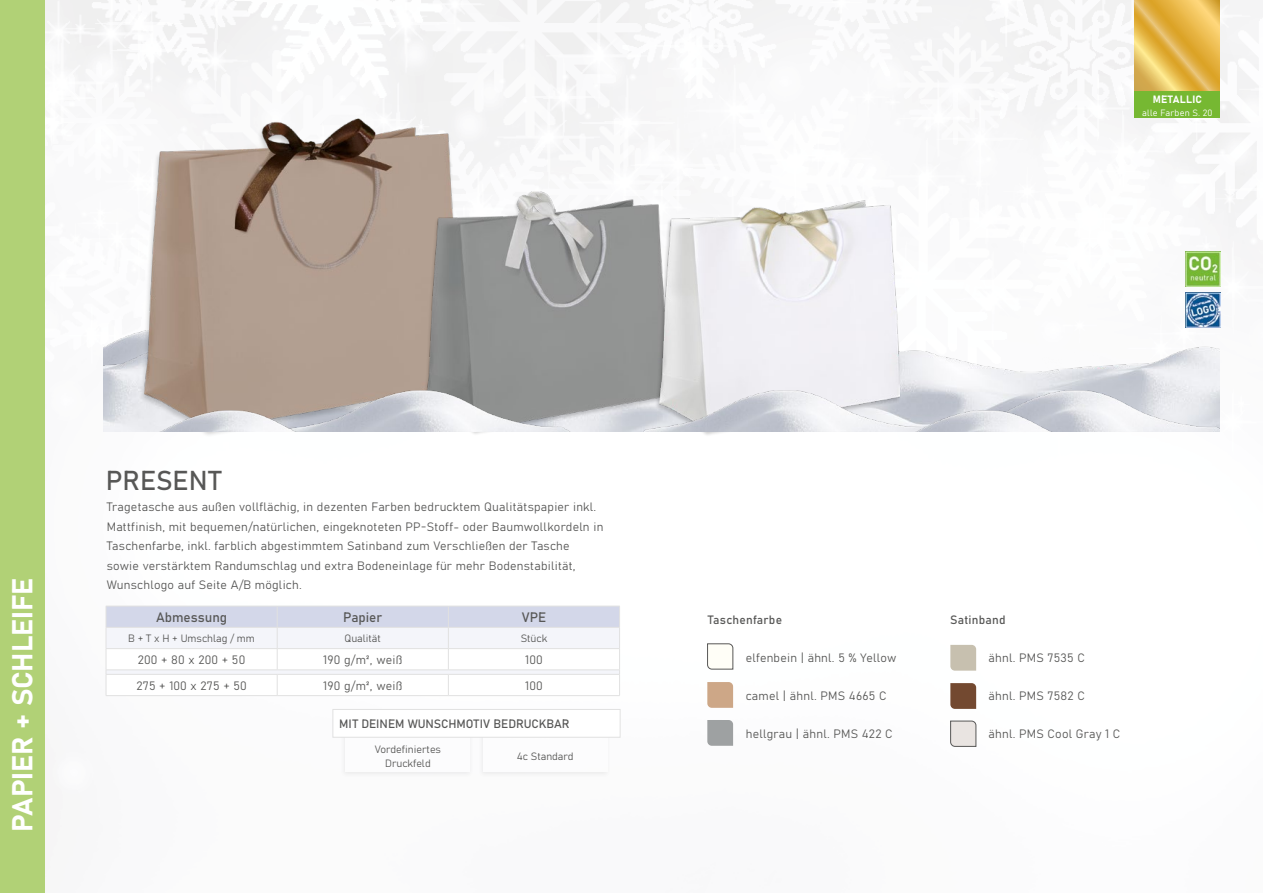
<style>
.page{position:relative;width:1263px;height:893px;background:#fff}
.page>*{position:absolute;margin:0;border:0;box-sizing:border-box;transform-origin:0 0}
.t1{font:28.5px "Bahnschrift";color:#fff}
.t2{font:27px "Bahnschrift";color:#575756}
.t3{font:13.5px "Bahnschrift";color:#575756}
.t4{font:12px/19.5px "Bahnschrift";letter-spacing:.02em;color:#575756}
.t5{font:12px "Bahnschrift";color:#575756}
.t6{font:10.5px/13.5px "Bahnschrift";color:#575756;text-align:center}
.t7{font:10.5px "Bahnschrift";letter-spacing:.02em;color:#fff}
.t8{font:9px "Bahnschrift";letter-spacing:.02em;color:#fff}
</style>
<div class="page">
<img style="left:813px;top:0;width:450px;height:893px">
<div style="left:0;top:0;width:45px;height:893px;background:#b1d176"></div>
<img style="left:104px;top:280px;width:35px;height:66px">
<img style="left:902px;top:280px;width:32px;height:66px">
<svg style="left:707px;top:643px;width:26px;height:27px"></svg>
<svg style="left:950px;top:645px;width:26px;height:26px"></svg>
<svg style="left:707px;top:682px;width:26px;height:26px"></svg>
<svg style="left:950px;top:683px;width:26px;height:26px"></svg>
<svg style="left:707px;top:720px;width:26px;height:26px"></svg>
<svg style="left:950px;top:721px;width:26px;height:26px"></svg>
<svg style="left:106px;top:606px;width:514px;height:89px"></svg>
<hr style="left:106px;top:695px;width:171px;height:1px;background:#e1e1e1">
<hr style="left:277px;top:695px;width:171px;height:1px;background:#e1e1e1">
<hr style="left:448px;top:695px;width:172px;height:1px;background:#e1e1e1">
<svg style="left:1135px;top:0;width:85px;height:91px;background:#e6b84e"></svg>
<div style="left:1135px;top:91px;width:85px;height:15px;background:#76b832"></div>
<div style="left:1135px;top:106px;width:85px;height:12px;background:#76b832"></div>
<div style="left:139px;top:118px;width:325px;height:320px;background:#000;opacity:.2"></div>
<img style="left:145px;top:116px;width:316px;height:250px">
<div style="left:422px;top:191px;width:247px;height:245px;background:#000;opacity:.2"></div>
<img style="left:427px;top:192px;width:232px;height:154px">
<div style="left:655px;top:201px;width:247px;height:236px;background:#000;opacity:.2"></div>
<img style="left:659px;top:192px;width:241px;height:154px">
<img style="left:1078px;top:346px;width:141px;height:20px">
<div style="left:340px;top:729px;width:134px;height:49px;background:#f7f7f7"></div>
<div style="left:345px;top:732px;width:125px;height:39px;background:#fff"></div>
<div style="left:477px;top:729px;width:135px;height:49px;background:#f7f7f7"></div>
<div style="left:483px;top:732px;width:125px;height:39px;background:#fff"></div>
<div style="left:333px;top:709px;width:287px;height:28px;background:#fff"></div>
<div style="left:332px;top:709px;width:288px;height:29px;border:1px solid #e1e1e1"></div>
<img style="left:200px;top:346px;width:364px;height:85px">
<img style="left:564px;top:346px;width:514px;height:85px">
<img style="left:765px;top:366px;width:498px;height:66px">
<img style="left:45px;top:366px;width:478px;height:66px">
<img style="left:1185px;top:292px;width:35px;height:35px">
<img style="left:1185px;top:251px;width:35px;height:35px">
<p class="t7" style="left:1153px;top:91px;width:51px">METALLIC</p>
<p class="t8" style="left:1142px;top:106px;width:72px">alle Farben S. 20</p>
<h1 class="t1" style="left:1px;top:832px;width:256px;rotate:-90deg">PAPIER + SCHLEIFE</h1>
<h2 class="t2" style="left:106px;top:460px;width:117px">PRESENT</h2>
<p class="t4" style="left:107px;top:496px;width:498px">Tragetasche aus außen vollflächig, in dezenten Farben bedrucktem Qualitätspapier inkl.<br>Mattfinish, mit bequemen/natürlichen, eingeknoteten PP-Stoff- oder Baumwollkordeln in Taschenfarbe, inkl. farblich abgestimmtem Satinband zum Verschließen der Tasche sowie verstärktem Randumschlag und extra Bodeneinlage für mehr Bodenstabilität, Wunschlogo auf Seite A/B möglich.</p>
<p class="t3" style="left:156px;top:607px;width:73px">Abmessung</p>
<p class="t3" style="left:343px;top:607px;width:40px">Papier</p>
<p class="t3" style="left:522px;top:607px;width:26px">VPE</p>
<p class="t4" style="left:708px;top:609px;width:76px">Taschenfarbe</p>
<p class="t4" style="left:950px;top:609px;width:57px">Satinband</p>
<p class="t6" style="left:128px;top:631px;width:128px">B + T x H + Umschlag / mm</p>
<p class="t6" style="left:345px;top:631px;width:38px">Qualität</p>
<p class="t6" style="left:521px;top:631px;width:28px">Stück</p>
<p class="t4" style="left:138px;top:649px;width:109px">200 + 80 x 200 + 50</p>
<p class="t4" style="left:323px;top:649px;width:81px">190 g/m², weiß</p>
<p class="t4" style="left:525px;top:649px;width:19px">100</p>
<p class="t4" style="left:136px;top:675px;width:112px">275 + 100 x 275 + 50</p>
<p class="t4" style="left:323px;top:675px;width:81px">190 g/m², weiß</p>
<p class="t4" style="left:525px;top:675px;width:19px">100</p>
<p class="t4" style="left:746px;top:647px;width:152px">elfenbein | ähnl. 5 % Yellow</p>
<p class="t4" style="left:988px;top:647px;width:98px">ähnl. PMS 7535 C</p>
<p class="t4" style="left:746px;top:686px;width:142px">camel | ähnl. PMS 4665 C</p>
<p class="t4" style="left:988px;top:686px;width:98px">ähnl. PMS 7582 C</p>
<p class="t4" style="left:746px;top:724px;width:148px">hellgrau | ähnl. PMS 422 C</p>
<p class="t4" style="left:988px;top:724px;width:133px">ähnl. PMS Cool Gray 1 C</p>
<p class="t5" style="left:339px;top:715px;width:232px">MIT DEINEM WUNSCHMOTIV BEDRUCKBAR</p>
<p class="t6" style="left:375px;top:742px;width:68px">Vordefiniertes<br>Druckfeld</p>
<p class="t6" style="left:517px;top:749px;width:58px">4c Standard</p>
</div>
